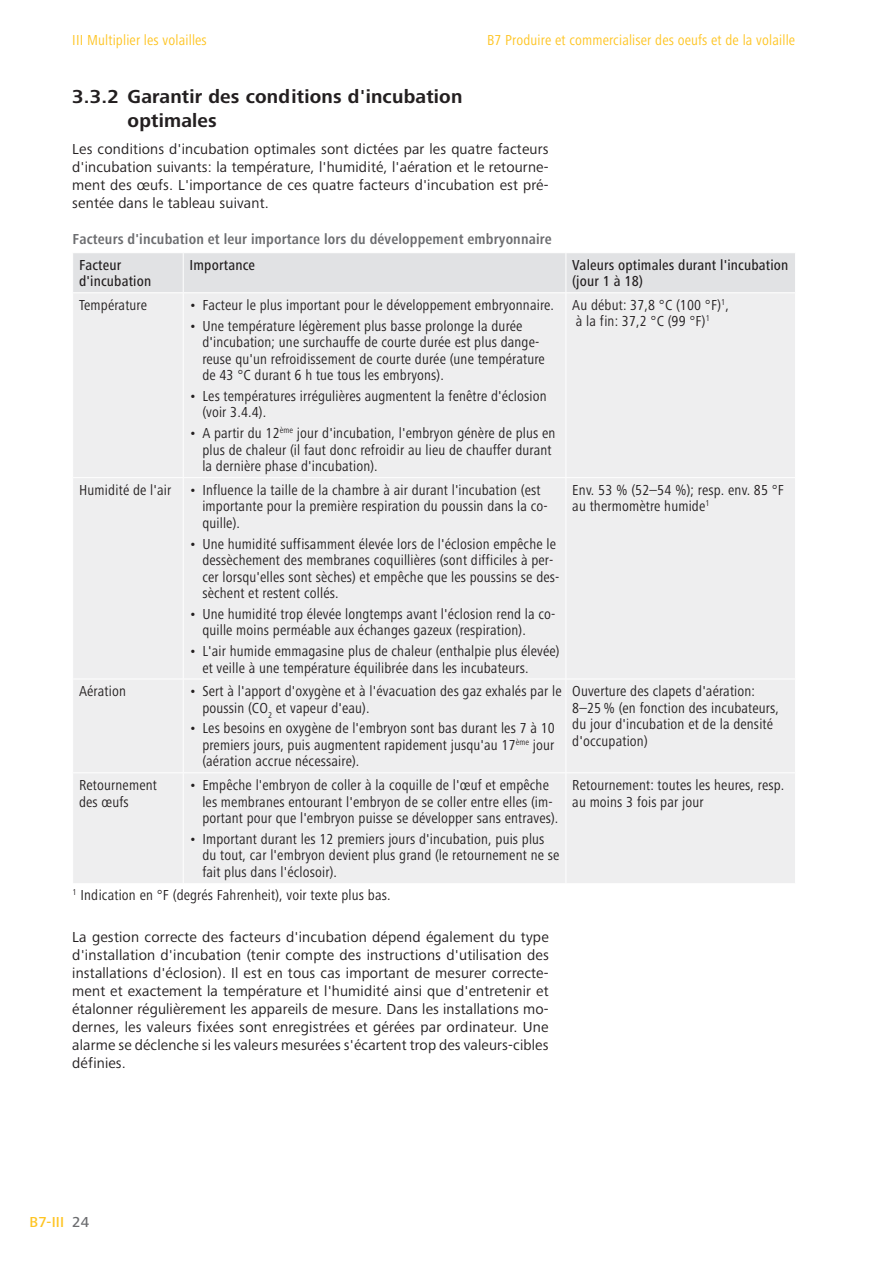
<style>
.page{position:relative;width:893px;height:1263px;background:#fff}
.page>*{position:absolute;margin:0;border:0;box-sizing:border-box;transform-origin:0 0}
.t1{font:700 19.5px/24px "Frutiger Next Pro";letter-spacing:.01em;color:#231f20}
.t2{font:condensed 15px/16.5px "Frutiger Next Pro";letter-spacing:.01em;color:#231f20}
.t3{font:15px/18px "Frutiger Next Pro";letter-spacing:.01em;color:#231f20;text-align:justify}
.t4{font:condensed 15px "Frutiger Next Pro";letter-spacing:.01em;color:#fec422}
.t5{font:500 condensed 15px/16.5px "Frutiger Next Pro";letter-spacing:.01em;color:#231f20}
.t6{font:700 condensed 15px "Frutiger Next Pro";letter-spacing:.01em;color:#6c6d70}
.t7{font:500 15px "Frutiger Next Pro";color:#fec422}
.t8{font:500 15px "Frutiger Next Pro";color:#6c6d70}
</style>
<div class="page">
<div style="left:73px;top:253px;width:722px;height:39px;background:#e1e2e4"></div>
<div style="left:73px;top:293px;width:722px;height:590px;background:#eeeeef"></div>
<hr style="left:183px;top:253px;width:1px;height:39px;background:#fff">
<hr style="left:183px;top:293px;width:1px;height:184px;background:#fff">
<hr style="left:72px;top:477px;width:111px;height:1px;background:#fff">
<hr style="left:183px;top:477px;width:383px;height:1px;background:#fff">
<hr style="left:183px;top:478px;width:1px;height:201px;background:#fff">
<hr style="left:566px;top:477px;width:230px;height:1px;background:#fff">
<hr style="left:72px;top:679px;width:111px;height:1px;background:#fff">
<hr style="left:183px;top:679px;width:383px;height:1px;background:#fff">
<hr style="left:183px;top:679px;width:1px;height:93px;background:#fff">
<hr style="left:566px;top:679px;width:230px;height:1px;background:#fff">
<hr style="left:72px;top:772px;width:111px;height:1px;background:#fff">
<hr style="left:183px;top:772px;width:383px;height:1px;background:#fff">
<hr style="left:183px;top:773px;width:1px;height:110px;background:#fff">
<hr style="left:566px;top:772px;width:230px;height:1px;background:#fff">
<hr style="left:566px;top:253px;width:1px;height:39px;background:#fff">
<hr style="left:566px;top:293px;width:1px;height:184px;background:#fff">
<hr style="left:566px;top:478px;width:1px;height:201px;background:#fff">
<hr style="left:566px;top:679px;width:1px;height:93px;background:#fff">
<hr style="left:566px;top:773px;width:1px;height:110px;background:#fff">
<p class="t4" style="left:72px;top:31px;width:136px">III Multiplier les volailles</p>
<p class="t4" style="left:487px;top:31px;width:310px">B7 Produire et commercialiser des oeufs et de la volaille</p>
<h1 class="t1" style="left:128px;top:85px;width:336px;text-indent:-55px">3.3.2 Garantir des conditions d'incubation optimales</h1>
<p class="t3" style="left:72px;top:140px;width:478px">Les conditions d'incubation optimales sont dictées par les quatre facteurs d'incubation suivants: la température, l'humidité, l'aération et le retourne&shy;ment des oeufs. L'importance de ces quatre facteurs d'incubation est pré&shy;sentée dans le tableau suivant.</p>
<p class="t6" style="left:73px;top:231px;width:481px">Facteurs d'incubation et leur importance lors du développement embryonnaire</p>
<p class="t5" style="left:79px;top:257px;width:74px">Facteur d'incubation</p>
<p class="t5" style="left:190px;top:257px;width:67px">Importance</p>
<p class="t5" style="left:572px;top:257px;width:218px">Valeurs optimales durant l'incubation (jour 1 à 18)</p>
<p class="t2" style="left:79px;top:297px;width:70px">Température</p>
<p class="t2" style="left:190px;top:297px;width:366px">• Facteur le plus important pour le développement embryonnaire.</p>
<p class="t2" style="left:202px;top:317px;width:344px;text-indent:-13px">• Une température légèrement plus basse prolonge la durée d'incubation; une surchauffe de courte durée est plus dange&shy;reuse qu'un refroidissement de courte durée (une température de 43 °C durant 6 h tue tous les embryons).</p>
<p class="t2" style="left:202px;top:388px;width:346px;text-indent:-13px">• Les températures irrégulières augmentent la fenêtre d'éclosion (voir 3.4.4).</p>
<p class="t2" style="left:202px;top:425px;width:355px;text-indent:-13px">• A partir du 12<sup>ème</sup> jour d'incubation, l'embryon génère de plus en plus de chaleur (il faut donc refroidir au lieu de chauffer durant la dernière phase d'incubation).</p>
<p class="t2" style="left:572px;top:297px;width:158px">Au début: 37,8 °C (100 °F)<sup>1</sup>, à la fin: 37,2 °C (99 °F)<sup>1</sup></p>
<p class="t2" style="left:202px;top:482px;width:347px;text-indent:-123px">Humidité de l'air • Influence la taille de la chambre à air durant l'incubation (est importante pour la première respiration du poussin dans la co&shy;quille).</p>
<p class="t2" style="left:202px;top:535px;width:359px;text-indent:-13px">• Une humidité suffisamment élevée lors de l'éclosion empêche le dessèchement des membranes coquillières (sont difficiles à per&shy;cer lorsqu'elles sont sèches) et empêche que les poussins se des&shy;sèchent et restent collés.</p>
<p class="t2" style="left:202px;top:606px;width:355px;text-indent:-13px">• Une humidité trop élevée longtemps avant l'éclosion rend la co&shy;quille moins perméable aux échanges gazeux (respiration).</p>
<p class="t2" style="left:202px;top:643px;width:359px;text-indent:-13px">• L'air humide emmagasine plus de chaleur (enthalpie plus élevée) et veille à une température équilibrée dans les incubateurs.</p>
<p class="t2" style="left:79px;top:683px;width:48px">Aération</p>
<p class="t2" style="left:202px;top:683px;width:361px;text-indent:-13px">• Sert à l'apport d'oxygène et à l'évacuation des gaz exhalés par le poussin (CO<sub>2</sub> et vapeur d'eau).</p>
<p class="t2" style="left:202px;top:720px;width:354px;text-align:justify;text-indent:-13px">• Les besoins en oxygène de l'embryon sont bas durant les 7 à 10 premiers jours, puis augmentent rapidement jusqu'au 17<sup>ème</sup> jour (aération accrue nécessaire).</p>
<p class="t2" style="left:79px;top:777px;width:79px">Retournement des oeufs</p>
<p class="t2" style="left:202px;top:777px;width:358px;text-indent:-13px">• Empêche l'embryon de coller à la coquille de l'oeuf et empêche les membranes entourant l'embryon de se coller entre elles (im&shy;portant pour que l'embryon puisse se développer sans entraves).</p>
<p class="t2" style="left:202px;top:830px;width:359px;text-indent:-13px">• Important durant les 12 premiers jours d'incubation, puis plus du tout, car l'embryon devient plus grand (le retournement ne se fait plus dans l'éclosoir).</p>
<p class="t2" style="left:73px;top:887px;width:319px"><sup>1</sup> Indication en °F (degrés Fahrenheit), voir texte plus bas.</p>
<p class="t3" style="left:72px;top:928px;width:478px">La gestion correcte des facteurs d'incubation dépend également du type d'installation d'incubation (tenir compte des instructions d'utilisation des installations d'éclosion). Il est en tous cas important de mesurer correcte&shy;ment et exactement la température et l'humidité ainsi que d'entretenir et étalonner régulièrement les appareils de mesure. Dans les installations mo&shy;dernes, les valeurs fixées sont enregistrées et gérées par ordinateur. Une alarme se déclenche si les valeurs mesurées s'écartent trop des valeurs-cibles définies.</p>
<p class="t2" style="left:572px;top:482px;width:213px">Env. 53 % (52–54 %); resp. env. 85 °F au thermomètre humide<sup>1</sup></p>
<p class="t2" style="left:572px;top:683px;width:208px">Ouverture des clapets d'aération:<br>8–25% (en fonction des incubateurs, du jour d'incubation et de la densité d'occupation)</p>
<p class="t2" style="left:572px;top:777px;width:214px">Retournement: toutes les heures, resp. au moins 3 fois par jour</p>
<p class="t7" style="left:30px;top:1213px;width:36px">B7-III</p>
<p class="t8" style="left:72px;top:1213px;width:19px">24</p>
</div>
